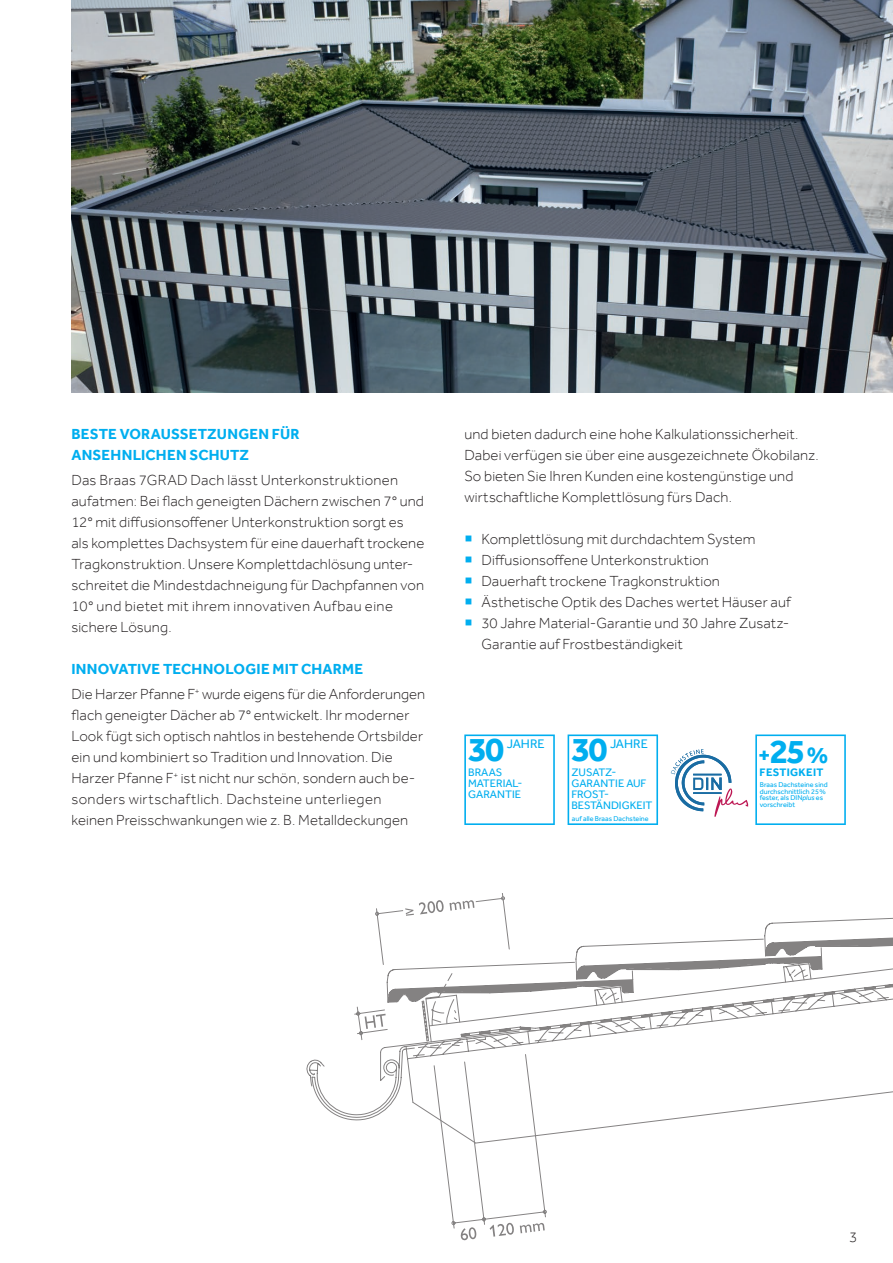
<style>
.page{position:relative;width:893px;height:1263px;background:#fff}
.page>*{position:absolute;margin:0;border:0;box-sizing:border-box;transform-origin:0 0}
.t1{font:700 35.1px "Effra";color:#00aeef}
.t2{font:700 24px "Effra";color:#00aeef}
.t3{font:300 15px/21px "Effra";letter-spacing:.01em;color:#231f20}
.t4{font:700 15px/21px "Effra";letter-spacing:.015em;color:#00aeef}
.t5{font:12.75px "Effra";color:#00aeef}
.t6{font:11.1px/11.1px "Effra";color:#00aeef}
.t7{font:700 11.1px "Effra";letter-spacing:.03em;color:#00aeef}
.t8{font:7.2px/6.4px "Effra";color:#00aeef}
.s1{font-weight:700;color:#00aeef}
.s2{color:#00aeef}
.s3{font-size:35.1px}
.s4{font-style:italic}
</style>
<div class="page">
<svg style="left:306px;top:1059px;width:48px;height:62px"></svg>
<svg style="left:354px;top:893px;width:539px;height:347px"></svg>
<img style="left:71px;top:0;width:822px;height:393px">
<svg style="left:464px;top:734px;width:91px;height:91px"></svg>
<svg style="left:568px;top:734px;width:90px;height:91px"></svg>
<svg style="left:755px;top:734px;width:91px;height:91px"></svg>
<svg style="left:671px;top:749px;width:77px;height:68px"></svg>
<p class="t4" style="left:71px;top:423px;width:230px">BESTE VORAUSSETZUNGEN FÜR<br>ANSEHNLICHEN SCHUTZ</p>
<p class="t3" style="left:71px;top:469px;width:355px">Das Braas 7GRAD Dach lässt Unterkonstruktionen aufatmen: Bei flach geneigten Dächern zwischen 7° und 12° mit diffusionsoffener Unterkonstruktion sorgt es als komplettes Dachsystem für eine dauerhaft trockene Tragkonstruktion. Unsere Komplettdachlösung unter&shy;schreitet die Mindestdach-neigung für Dachpfannen von 10° und bietet mit ihrem innovativen Aufbau eine sichere Lösung.</p>
<p class="t3" style="left:71px;top:656px;width:355px;line-height:25.2px"><span class="s1">INNOVATIVE TECHNOLOGIE MIT CHARME<br></span>Die Harzer Pfanne F<sup>+</sup> wurde eigens für die Anforderungen</p>
<p class="t3" style="left:71px;top:704px;width:353px">flach geneigter Dächer ab 7° entwickelt. Ihr moderner Look fügt sich optisch nahtlos in bestehende Ortsbilder ein und kombiniert so Tradition und Innovation. Die Harzer Pfanne F<sup>+</sup> ist nicht nur schön, sondern auch be&shy;sonders wirtschaftlich. Dachsteine unterliegen keinen Preisschwankungen wie z. B. Metalldeckungen</p>
<p class="t3" style="left:464px;top:423px;width:356px">und bieten dadurch eine hohe Kalkulationssicherheit.<br>Dabei verfügen sie über eine ausgezeichnete Ökobilanz.<br>So bieten Sie Ihren Kunden eine kostengünstige und wirtschaftliche Komplettlösung fürs Dach.</p>
<p class="t3" style="left:464px;top:528px;width:293px"><span class="s2">○</span> Komplettlösung mit durchdachtem System</p>
<p class="t3" style="left:464px;top:549px;width:246px"><span class="s2">○</span> Diffusionsoffene Unterkonstruktion</p>
<p class="t3" style="left:464px;top:570px;width:257px"><span class="s2">○</span> Dauerhaft trockene Tragkonstruktion</p>
<p class="t3" style="left:464px;top:591px;width:328px"><span class="s2">○</span> Ästhetische Optik des Daches wertet Häuser auf</p>
<p class="t3" style="left:481px;top:612px;width:310px;text-indent:-17px"><span class="s2">○</span> 30 Jahre Material-Garantie und 30 Jahre Zusatz-<br>Garantie auf Frostbeständigkeit</p>
<h1 class="t1" style="left:468px;top:729px;width:38px">30</h1>
<p class="t5" style="left:507px;top:736px;width:39px">JAHRE</p>
<p class="t6" style="left:468px;top:766px;width:56px">BRAAS<br>MATERIAL-<br>GARANTIE</p>
<h1 class="t1" style="left:571px;top:729px;width:38px">30</h1>
<p class="t5" style="left:610px;top:736px;width:39px">JAHRE</p>
<p class="t6" style="left:571px;top:766px;width:83px">ZUSATZ-<br>GARANTIE AUF<br>FROST-<br>BESTÄNDIGKEIT</p>
<p class="t8" style="left:572px;top:815px;width:78px">auf alle Braas Dachsteine</p>
<h2 class="t2" style="left:758px;top:740px;width:72px">+<span class="s3">25</span>%</h2>
<p class="t8" style="left:760px;top:782px;width:69px">Braas Dachsteine sind durchschnittlich 25% fester, als DIN<span class="s4">plus</span> es vorschreibt</p>
<p class="t7" style="left:760px;top:766px;width:65px">FESTIGKEIT</p>
<p class="t3" style="left:849px;top:1226px;width:10px">3</p>
</div>
